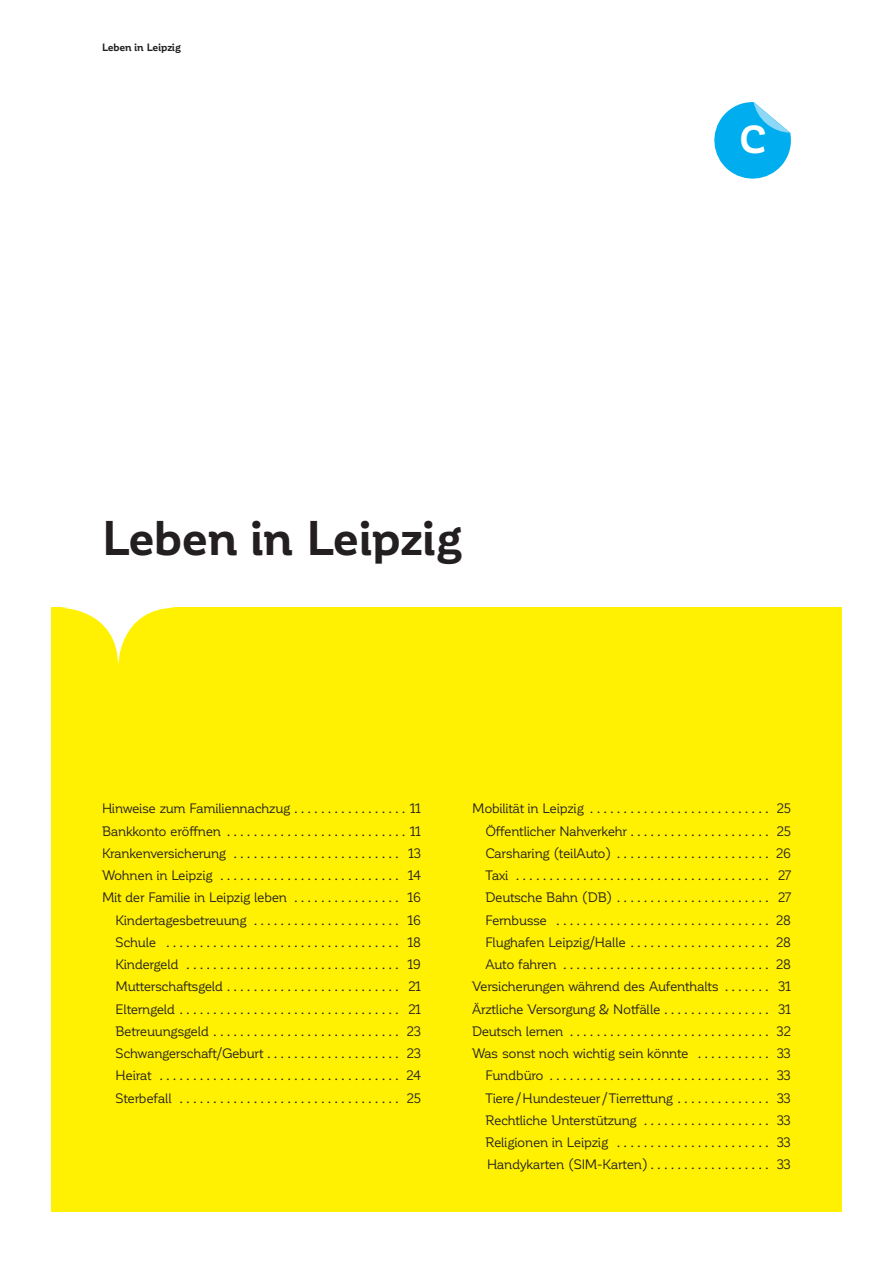
<style>
.page{position:relative;width:893px;height:1263px;background:#fff}
.page>*{position:absolute;margin:0;border:0;box-sizing:border-box;transform-origin:0 0}
.ULWC_Ü_Kapitel{font:700 48px "Corporative";letter-spacing:-.01em;color:#231f20}
.t1{font:700 38.55px "Corporative";color:#fff}
.ULWC_Inhaltsverz__Te{font:13.5px "Corporative";letter-spacing:-.025em;color:#231f20}
.ULWC_Kolumnentitel_7{font:700 10.5px "Corporative";letter-spacing:-.01em;color:#231f20}
</style>
<div class="page">
<div style="left:51px;top:608px;width:791px;height:604px;background:#fff101"></div>
<svg style="left:59px;top:549px;width:118px;height:117px"></svg>
<svg style="left:714px;top:102px;width:77px;height:77px"></svg>
<p class="ULWC_Kolumnentitel_7" style="left:102px;top:42px;width:80px">Leben in Leipzig</p>
<p class="t1" style="left:739px;top:119px;width:29px">C</p>
<p class="ULWC_Ü_Kapitel" style="left:102px;top:512px;width:362px">Leben in Leipzig</p>
<p class="ULWC_Inhaltsverz__Te" style="left:102px;top:801px;width:320px">Hinweise zum Familiennachzug . . . . . . . . . . . . . . . . 11</p>
<p class="ULWC_Inhaltsverz__Te" style="left:102px;top:824px;width:320px">Bankkonto eröffnen . . . . . . . . . . . . . . . . . . . . . . . . . . 11</p>
<p class="ULWC_Inhaltsverz__Te" style="left:102px;top:846px;width:320px">Krankenversicherung . . . . . . . . . . . . . . . . . . . . . . . . . 13</p>
<p class="ULWC_Inhaltsverz__Te" style="left:102px;top:868px;width:320px">Wohnen in Leipzig . . . . . . . . . . . . . . . . . . . . . . . . . . . 14</p>
<p class="ULWC_Inhaltsverz__Te" style="left:102px;top:890px;width:320px">Mit der Familie in Leipzig leben . . . . . . . . . . . . . . . . 16</p>
<p class="ULWC_Inhaltsverz__Te" style="left:115px;top:913px;width:307px">Kindertagesbetreuung . . . . . . . . . . . . . . . . . . . . . . 16</p>
<p class="ULWC_Inhaltsverz__Te" style="left:115px;top:935px;width:307px">Schule . . . . . . . . . . . . . . . . . . . . . . . . . . . . . . . . . . . 18</p>
<p class="ULWC_Inhaltsverz__Te" style="left:115px;top:957px;width:307px">Kindergeld . . . . . . . . . . . . . . . . . . . . . . . . . . . . . . . . 19</p>
<p class="ULWC_Inhaltsverz__Te" style="left:115px;top:979px;width:307px">Mutterschaftsgeld . . . . . . . . . . . . . . . . . . . . . . . . . . 21</p>
<p class="ULWC_Inhaltsverz__Te" style="left:115px;top:1002px;width:307px">Elterngeld . . . . . . . . . . . . . . . . . . . . . . . . . . . . . . . . . 21</p>
<p class="ULWC_Inhaltsverz__Te" style="left:115px;top:1024px;width:307px">Betreuungsgeld . . . . . . . . . . . . . . . . . . . . . . . . . . . . 23</p>
<p class="ULWC_Inhaltsverz__Te" style="left:115px;top:1046px;width:307px">Schwangerschaft/Geburt . . . . . . . . . . . . . . . . . . . . 23</p>
<p class="ULWC_Inhaltsverz__Te" style="left:115px;top:1068px;width:307px">Heirat . . . . . . . . . . . . . . . . . . . . . . . . . . . . . . . . . . . . 24</p>
<p class="ULWC_Inhaltsverz__Te" style="left:115px;top:1091px;width:307px">Sterbefall . . . . . . . . . . . . . . . . . . . . . . . . . . . . . . . . . 25</p>
<p class="ULWC_Inhaltsverz__Te" style="left:472px;top:801px;width:320px">Mobilität in Leipzig . . . . . . . . . . . . . . . . . . . . . . . . . . . 25</p>
<p class="ULWC_Inhaltsverz__Te" style="left:485px;top:824px;width:307px">Öffentlicher Nahverkehr . . . . . . . . . . . . . . . . . . . . . 25</p>
<p class="ULWC_Inhaltsverz__Te" style="left:485px;top:846px;width:307px">Carsharing (teilAuto) . . . . . . . . . . . . . . . . . . . . . . . 26</p>
<p class="ULWC_Inhaltsverz__Te" style="left:485px;top:868px;width:307px">Taxi . . . . . . . . . . . . . . . . . . . . . . . . . . . . . . . . . . . . . . 27</p>
<p class="ULWC_Inhaltsverz__Te" style="left:485px;top:890px;width:307px">Deutsche Bahn (DB) . . . . . . . . . . . . . . . . . . . . . . . 27</p>
<p class="ULWC_Inhaltsverz__Te" style="left:485px;top:913px;width:307px">Fernbusse . . . . . . . . . . . . . . . . . . . . . . . . . . . . . . . . 28</p>
<p class="ULWC_Inhaltsverz__Te" style="left:485px;top:935px;width:307px">Flughafen Leipzig/Halle . . . . . . . . . . . . . . . . . . . . . 28</p>
<p class="ULWC_Inhaltsverz__Te" style="left:485px;top:957px;width:307px">Auto fahren . . . . . . . . . . . . . . . . . . . . . . . . . . . . . . . 28</p>
<p class="ULWC_Inhaltsverz__Te" style="left:472px;top:979px;width:320px">Versicherungen während des Aufenthalts . . . . . . . 31</p>
<p class="ULWC_Inhaltsverz__Te" style="left:472px;top:1002px;width:320px">Ärztliche Versorgung &amp; Notfälle . . . . . . . . . . . . . . . . 31</p>
<p class="ULWC_Inhaltsverz__Te" style="left:472px;top:1024px;width:320px">Deutsch lernen . . . . . . . . . . . . . . . . . . . . . . . . . . . . . . 32</p>
<p class="ULWC_Inhaltsverz__Te" style="left:472px;top:1046px;width:320px">Was sonst noch wichtig sein könnte . . . . . . . . . . . 33</p>
<p class="ULWC_Inhaltsverz__Te" style="left:485px;top:1068px;width:307px">Fundbüro . . . . . . . . . . . . . . . . . . . . . . . . . . . . . . . . . 33</p>
<p class="ULWC_Inhaltsverz__Te" style="left:485px;top:1091px;width:307px">Tiere/Hundesteuer/Tierrettung . . . . . . . . . . . . . . 33</p>
<p class="ULWC_Inhaltsverz__Te" style="left:485px;top:1113px;width:307px">Rechtliche Unterstützung . . . . . . . . . . . . . . . . . . . 33</p>
<p class="ULWC_Inhaltsverz__Te" style="left:485px;top:1135px;width:307px">Religionen in Leipzig . . . . . . . . . . . . . . . . . . . . . . . 33</p>
<p class="ULWC_Inhaltsverz__Te" style="left:487px;top:1157px;width:305px">Handykarten (SIM-Karten) . . . . . . . . . . . . . . . . . . 33</p>
</div>
